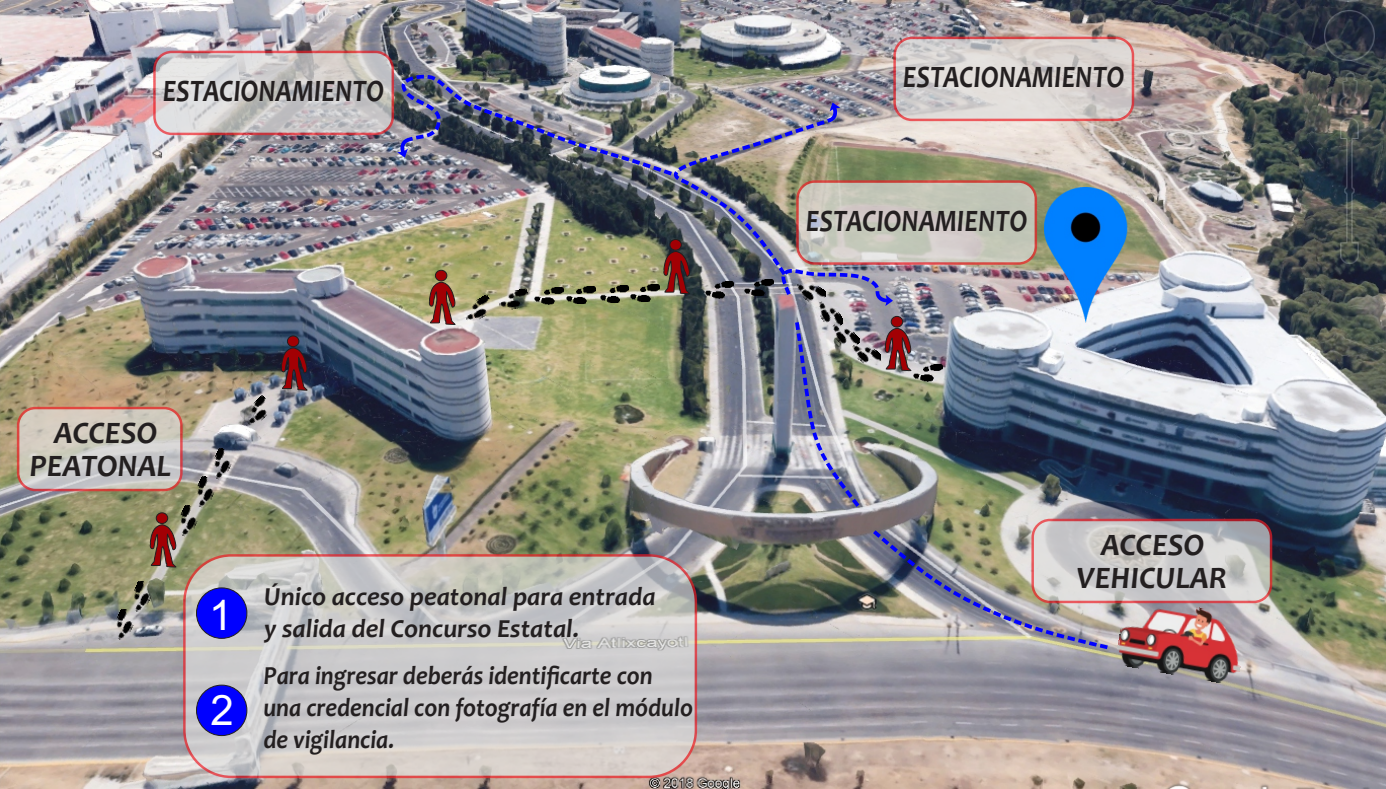
<style>
.page{position:relative;width:1386px;height:789px;background:#fff}
.page>*{position:absolute;margin:0;border:0;box-sizing:border-box;transform-origin:0 0}
.t1{font:42px "Arial";color:#fff}
.t2{font:italic 700 31.5px "Candara";color:#231f20;scale:.86 1}
.t3{font:italic 700 31.5px/33.1px "Candara";color:#231f20;text-align:center}
.t4{font:italic 700 26.25px/32px "Candara";color:#231f20;scale:.92 1}
.t5{font:italic 700 26.25px/32px "Candara";color:#231f20}
</style>
<div class="page">
<img style="left:0;top:1px;width:1386px;height:786px">
<div style="left:287px;top:335px;width:12px;height:12px;background:#a20004;border:1px solid #231f20;border-radius:50%"></div>
<svg style="left:280px;top:346px;width:28px;height:45px"></svg>
<div style="left:156px;top:512px;width:12px;height:11px;background:#a20004;border:1px solid #231f20;border-radius:50%"></div>
<svg style="left:149px;top:523px;width:28px;height:45px"></svg>
<img style="left:1044px;top:187px;width:173px;height:136px">
<img style="left:191px;top:476px;width:27px;height:33px">
<img style="left:174px;top:504px;width:27px;height:33px">
<img style="left:208px;top:448px;width:27px;height:33px">
<img style="left:241px;top:395px;width:32px;height:32px">
<img style="left:1115px;top:603px;width:133px;height:81px">
<img style="left:869px;top:526px;width:243px;height:125px">
<img style="left:127px;top:580px;width:27px;height:33px">
<img style="left:110px;top:608px;width:27px;height:33px">
<svg style="left:1031px;top:518px;width:241px;height:85px"></svg>
<svg style="left:796px;top:180px;width:241px;height:85px;fill:#c4c5b7"></svg>
<svg style="left:17px;top:406px;width:166px;height:85px"></svg>
<svg style="left:183px;top:554px;width:514px;height:223px;fill:#cdcbcb"></svg>
<img style="left:914px;top:364px;width:28px;height:17px">
<div style="left:196px;top:587px;width:51px;height:51px;background:#00f;border:1px solid #231f20;border-radius:50%"></div>
<div style="left:196px;top:684px;width:51px;height:51px;background:#00f;border:1px solid #231f20;border-radius:50%"></div>
<svg style="left:893px;top:37px;width:241px;height:84px"></svg>
<svg style="left:153px;top:51px;width:241px;height:84px"></svg>
<img style="left:397px;top:75px;width:515px;height:435px">
<p class="t2" style="left:163px;top:78px;width:259px">ESTACIONAMIENTO</p>
<p class="t3" style="left:30px;top:419px;width:143px">ACCESO<br>PEATONAL</p>
<h1 class="t1" style="left:209px;top:598px;width:25px">1</h1>
<h1 class="t1" style="left:210px;top:694px;width:25px">2</h1>
<p class="t5" style="left:264px;top:583px;width:393px">Único acceso peatonal para entrada y salida del Concurso Estatal.</p>
<p class="t4" style="left:263px;top:662px;width:469px">Para ingresar deberás identificarte con una credencial con fotografía en el módulo de vigilancia.</p>
<p class="t2" style="left:903px;top:64px;width:259px">ESTACIONAMIENTO</p>
<p class="t2" style="left:806px;top:208px;width:259px">ESTACIONAMIENTO</p>
<p class="t3" style="left:1077px;top:530px;width:152px">ACCESO<br>VEHICULAR</p>
</div>
